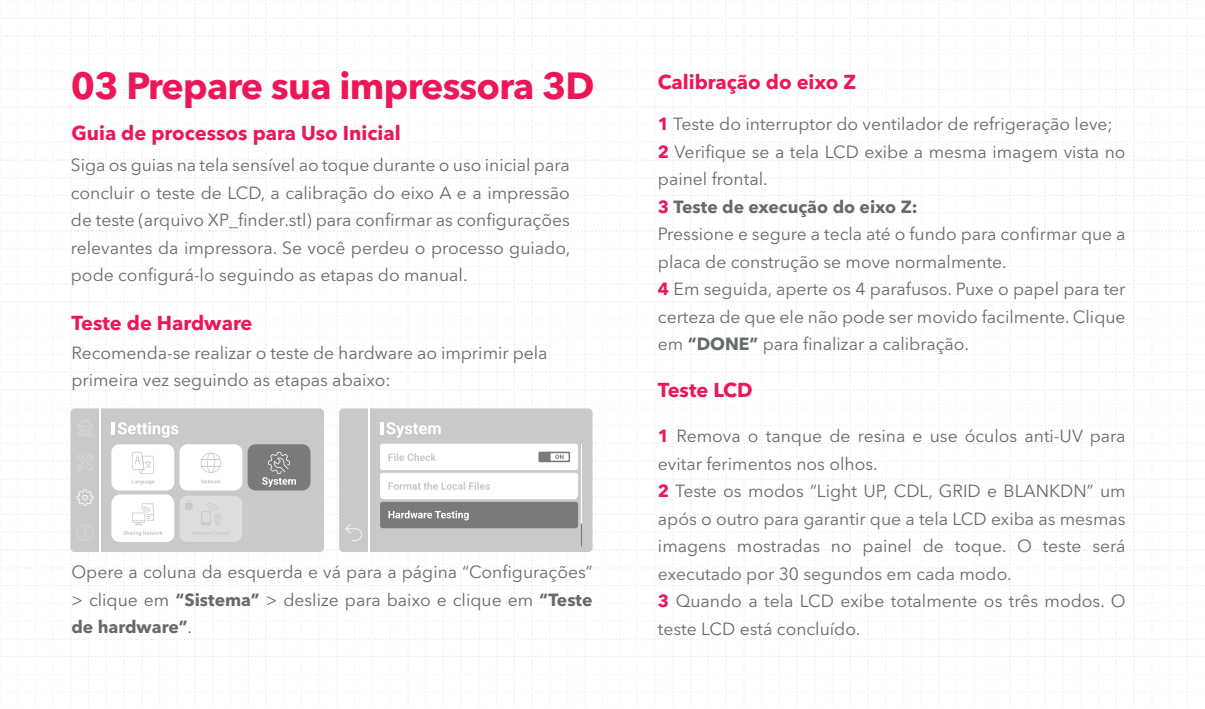
<style>
.page{position:relative;width:1205px;height:709px;background:#fff}
.page>*{position:absolute;margin:0;border:0;box-sizing:border-box;transform-origin:0 0}
.t1{font:700 37.5px "Avenir Next LT Pro";letter-spacing:-.02em;color:#ed1658}
.t2{font:700 20px "Avenir Next LT Pro";color:#ed1658}
.t3{font:17.5px/27.5px "Avenir Next LT Pro";color:#656a6d}
.t4{font:700 17.5px "Avenir Next LT Pro";color:#656a6d}
.s1{font-weight:700}
.s2{font-weight:700;color:#ed1658}
.s3{color:#ed1658}
.s4{font-weight:700;color:#ee1a58}
</style>
<div class="page">
<div style="left:71px;top:408px;width:253px;height:144px;background:#c9c9c9;border-radius:4px"></div>
<hr style="left:100px;top:408px;width:1px;height:144px;background:#fff">
<div style="left:339px;top:408px;width:253px;height:144px;background:#c9c9c9;border-radius:4px"></div>
<hr style="left:368px;top:408px;width:1px;height:144px;background:#fff">
<svg style="left:76px;top:419px;width:506px;height:133px"></svg>
<p class="t1" style="left:71px;top:63px;width:525px">03 Prepare sua impressora 3D</p>
<p class="t2" style="left:71px;top:121px;width:331px">Guia de processos para Uso Inicial</p>
<p class="t3" style="left:71px;top:151px;width:501px;text-align:justify">Siga os guias na tela sensível ao toque durante o uso inicial para concluir o teste de LCD, a calibração do eixo A e a impressão de teste (arquivo XP_finder.stl) para confirmar as configurações relevantes da impressora. Se você perdeu o processo guiado, pode configurá-lo seguindo as etapas do manual.</p>
<p class="t2" style="left:71px;top:311px;width:183px">Teste de Hardware</p>
<p class="t3" style="left:71px;top:339px;width:478px">Recomenda-se realizar o teste de hardware ao imprimir pela primeira vez seguindo as etapas abaixo:</p>
<p class="t3" style="left:71px;top:558px;width:523px;text-align:justify">Opere a coluna da esquerda e vá para a página “Configurações” &gt; clique em <span class="s1">“Sistema”</span> &gt; deslize para baixo e clique em <span class="s1">“Teste de hardware”</span>.</p>
<p class="t2" style="left:658px;top:70px;width:200px">Calibração do eixo Z</p>
<p class="t3" style="left:658px;top:110px;width:456px"><span class="s2">1</span> Teste do interruptor do ventilador de refrigeração leve;</p>
<p class="t3" style="left:658px;top:138px;width:469px"><span class="s2">2</span> Verifique se a tela LCD exibe a mesma imagem vista no painel frontal.</p>
<p class="t4" style="left:658px;top:196px;width:261px"><span class="s3">3</span> Teste de execução do eixo Z:</p>
<p class="t3" style="left:658px;top:220px;width:469px">Pressione e segure a tecla até o fundo para confirmar que a placa de construção se move normalmente.</p>
<p class="t3" style="left:658px;top:275px;width:469px;text-align:justify"><span class="s2">4</span> Em seguida, aperte os 4 parafusos. Puxe o papel para ter certeza de que ele não pode ser movido facilmente. Clique em <span class="s1">“DONE”</span> para finalizar a calibração.</p>
<p class="t2" style="left:658px;top:378px;width:96px">Teste LCD</p>
<p class="t3" style="left:658px;top:422px;width:469px"><span class="s4">1</span> Remova o tanque de resina e use óculos anti-UV para evitar ferimentos nos olhos.</p>
<p class="t3" style="left:658px;top:477px;width:469px;text-align:justify"><span class="s2">2</span> Teste os modos “Light UP, CDL, GRID e BLANKDN” um após o outro para garantir que a tela LCD exiba as mesmas imagens mostradas no painel de toque. O teste será executado por 30 segundos em cada modo.</p>
<p class="t3" style="left:658px;top:587px;width:469px"><span class="s2">3</span> Quando a tela LCD exibe totalmente os três modos. O teste LCD está concluído.</p>
</div>
